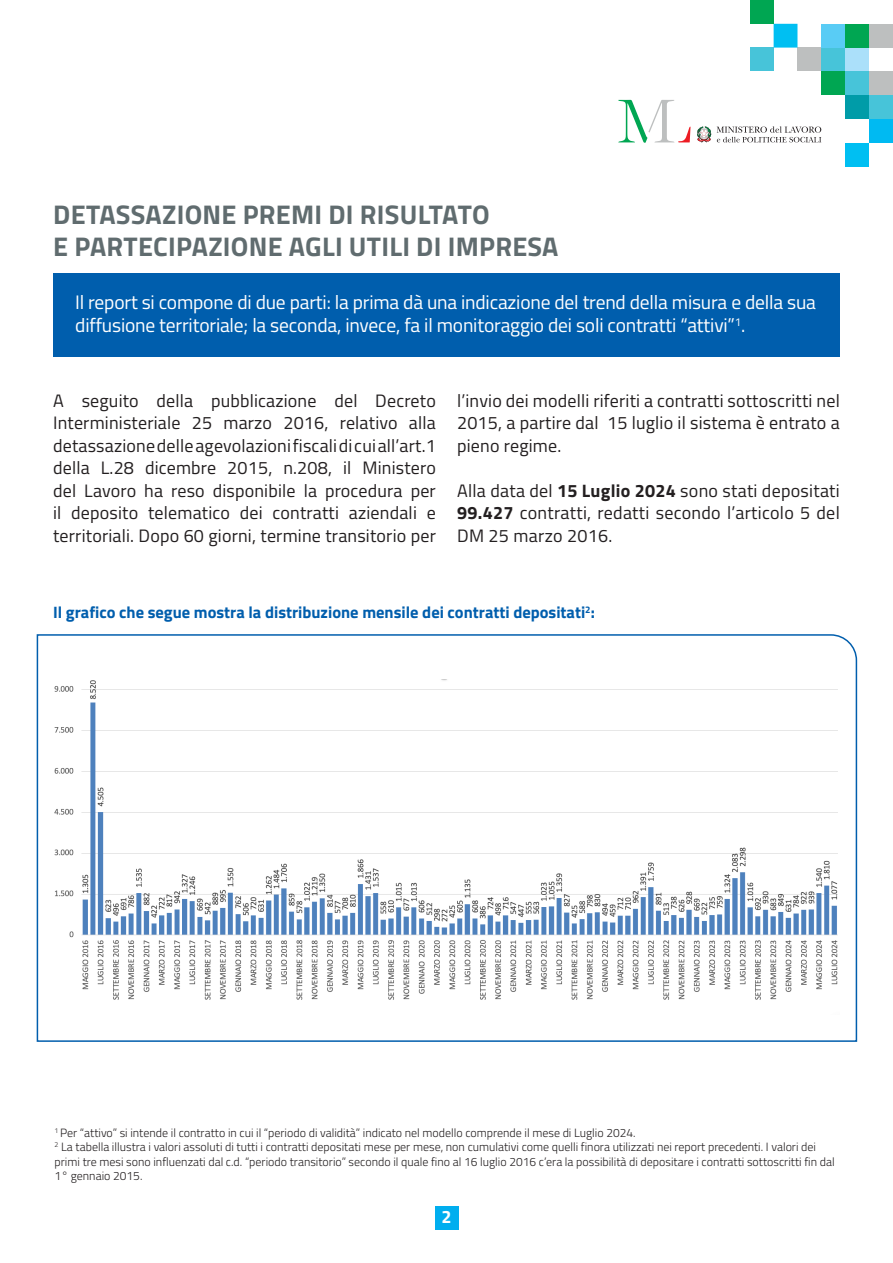
<style>
.page{position:relative;width:893px;height:1263px;background:#fff}
.page>*{position:absolute;margin:0;border:0;box-sizing:border-box;transform-origin:0 0}
.t1{font:700 27px "Titillium";letter-spacing:.01em;color:#606c6f}
.t2{font:19.5px/23.4px "Titillium";letter-spacing:-.01em;color:#fff}
.t3{font:18px/22.5px "Titillium";letter-spacing:.01em;color:#231f20;text-align:justify}
.t4{font:700 18px "Titillium";color:#fff}
.t5{font:700 16.5px "Titillium";color:#005ead}
.t6{font:300 12px/14.4px "Titillium";color:#231f20}
.s1{font-weight:700}
</style>
<div class="page">
<div style="left:821px;top:71px;width:24px;height:24px;background:#00a652"></div>
<div style="left:845px;top:71px;width:24px;height:24px;background:#47c4d9"></div>
<div style="left:869px;top:71px;width:24px;height:24px;background:#bdbfbf"></div>
<div style="left:797px;top:48px;width:24px;height:23px;background:#bdbfbf"></div>
<div style="left:821px;top:48px;width:24px;height:23px;background:#47c4d9"></div>
<div style="left:845px;top:48px;width:24px;height:23px;background:#abe0fa"></div>
<div style="left:821px;top:24px;width:24px;height:24px;background:#59ccf5"></div>
<div style="left:845px;top:24px;width:24px;height:24px;background:#00a652"></div>
<div style="left:869px;top:24px;width:24px;height:24px;background:#bdbfbf"></div>
<svg style="left:774px;top:24px;width:23px;height:24px"></svg>
<div style="left:845px;top:143px;width:24px;height:23px;background:#00bff2"></div>
<svg style="left:845px;top:95px;width:48px;height:48px"></svg>
<div style="left:750px;top:48px;width:24px;height:23px;background:#47c4d9"></div>
<div style="left:750px;top:0;width:24px;height:24px;background:#00a652"></div>
<svg style="left:618px;top:100px;width:72px;height:43px"></svg>
<svg style="left:717px;top:126px;width:104px;height:16px"></svg>
<svg style="left:697px;top:126px;width:14px;height:16px"></svg>
<div style="left:435px;top:1206px;width:23px;height:23px;background:#00aeef"></div>
<div style="left:53px;top:273px;width:787px;height:84px;background:#005ead"></div>
<svg style="left:36px;top:634px;width:822px;height:408px"></svg>
<img style="left:53px;top:679px;width:787px;height:336px">
<p class="t1" style="left:53px;top:194px;width:438px">DETASSAZIONE PREMI DI RISULTATO</p>
<p class="t1" style="left:53px;top:226px;width:507px">E PARTECIPAZIONE AGLI UTILI DI IMPRESA</p>
<p class="t2" style="left:75px;top:289px;width:742px">Il report si compone di due parti: la prima dà una indicazione del trend della misura e della sua diffusione territoriale; la seconda, invece, fa il monitoraggio dei soli contratti “attivi”<sup>1</sup>.</p>
<p class="t3" style="left:53px;top:388px;width:384px">A seguito della pubblicazione del Decreto Interministeriale 25 marzo 2016, relativo alla detassazione delle agevolazioni fiscali di cui all’art.1 della L.28 dicembre 2015, n.208, il Ministero del Lavoro ha reso disponibile la procedura per il deposito telematico dei contratti aziendali e territoriali. Dopo 60 giorni, termine transitorio per</p>
<p class="t3" style="left:457px;top:388px;width:384px">l’invio dei modelli riferiti a contratti sottoscritti nel 2015, a partire dal 15 luglio il sistema è entrato a pieno regime.</p>
<p class="t3" style="left:457px;top:478px;width:384px">Alla data del <span class="s1">15 Luglio 2024</span> sono stati depositati <span class="s1">99.427</span> contratti, redatti secondo l’articolo 5 del DM 25 marzo 2016.</p>
<p class="t5" style="left:53px;top:600px;width:543px">Il grafico che segue mostra la distribuzione mensile dei contratti depositati<sup>2</sup>:</p>
<p class="t6" style="left:55px;top:1125px;width:582px"><sup>1</sup> Per “attivo” si intende il contratto in cui il “periodo di validità” indicato nel modello comprende il mese di Luglio 2024.</p>
<p class="t6" style="left:55px;top:1139px;width:781px"><sup>2</sup> La tabella illustra i valori assoluti di tutti i contratti depositati mese per mese, non cumulativi come quelli finora utilizzati nei report precedenti. I valori dei primi tre mesi sono influenzati dal c.d. “periodo transitorio” secondo il quale fino al 16 luglio 2016 c’era la possibilità di depositare i contratti sottoscritti fin dal<br>1° gennaio 2015.</p>
<p class="t4" style="left:441px;top:1203px;width:12px">2</p>
</div>
